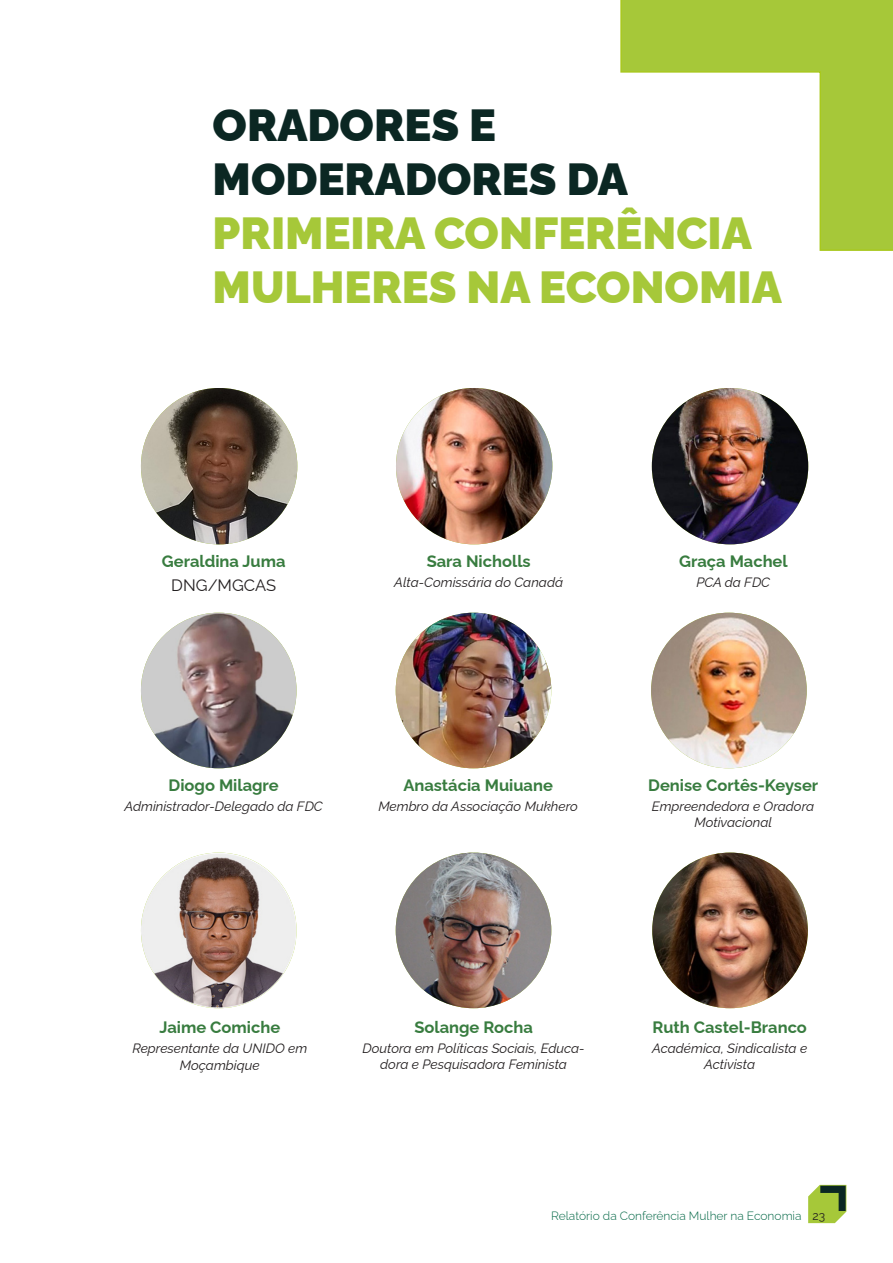
<style>
.page{position:relative;width:893px;height:1263px;background:#fff}
.page>*{position:absolute;margin:0;border:0;box-sizing:border-box;transform-origin:0 0}
.TITULO_1{font:900 45px/54px "Raleway";color:#a6c839}
.t1{font:700 16.5px "Raleway";color:#387c3f}
.TEXTO{font:16.5px "Raleway";color:#231f20}
.TEXTO-2{font:italic 13.5px/16.2px "Raleway";color:#231f20;text-align:center}
.t2{font:300 12px "Raleway";color:#016644}
.s1{color:#0b2723}
.s2{font-weight:400;color:#231f20}
</style>
<div class="page">
<svg style="left:620px;top:0;width:273px;height:251px"></svg>
<svg style="left:808px;top:1185px;width:38px;height:38px"></svg>
<img style="left:141px;top:388px;width:156px;height:156px;border-radius:78px">
<img style="left:141px;top:613px;width:156px;height:155px;border-radius:78px">
<img style="left:141px;top:852px;width:156px;height:156px;border-radius:78px">
<img style="left:396px;top:388px;width:156px;height:156px;border-radius:78px">
<img style="left:396px;top:613px;width:155px;height:155px;border-radius:78px">
<img style="left:396px;top:852px;width:155px;height:156px;border-radius:78px">
<img style="left:652px;top:388px;width:156px;height:156px;border-radius:78px">
<img style="left:651px;top:613px;width:156px;height:155px;border-radius:78px">
<img style="left:652px;top:852px;width:156px;height:156px;border-radius:78px">
<p class="TITULO_1" style="left:213px;top:93px;width:571px"><span class="s1">ORADORES E<br>MODERADORES DA<br></span>PRIMEIRA CONFERÊNCIA<br>MULHERES NA ECONOMIA</p>
<p class="t1" style="left:162px;top:548px;width:125px">Geraldina Juma</p>
<p class="TEXTO" style="left:171px;top:572px;width:106px">DNG/MGCAS</p>
<p class="t1" style="left:427px;top:548px;width:105px">Sara Nicholls</p>
<p class="TEXTO-2" style="left:394px;top:573px;width:170px">Alta-Comissária do Canadá</p>
<p class="t1" style="left:679px;top:548px;width:110px">Graça Machel</p>
<p class="TEXTO-2" style="left:696px;top:573px;width:75px">PCA da FDC</p>
<p class="t1" style="left:169px;top:772px;width:112px">Diogo Milagre</p>
<p class="TEXTO-2" style="left:125px;top:797px;width:200px">Administrador-Delegado da FDC</p>
<p class="t1" style="left:403px;top:772px;width:151px">Anastácia Muiuane</p>
<p class="TEXTO-2" style="left:378px;top:797px;width:201px">Membro da Associação Mukhero</p>
<p class="t1" style="left:648px;top:772px;width:172px">Denise Cortês-Keyser</p>
<p class="TEXTO-2" style="left:652px;top:797px;width:164px">Empreendedora e Oradora<br>Motivacional</p>
<p class="t1" style="left:159px;top:1014px;width:122px">Jaime Comiche</p>
<p class="TEXTO-2" style="left:132px;top:1039px;width:176px">Representante da UNIDO em<br>Moçambique</p>
<p class="t1" style="left:414px;top:1013px;width:120px">Solange Rocha</p>
<p class="TEXTO-2" style="left:362px;top:1038px;width:224px">Doutora em Políticas Sociais, Educa&shy;dora e Pesquisadora Feminista</p>
<p class="t1" style="left:652px;top:1013px;width:156px">Ruth Castel-Branco</p>
<p class="TEXTO-2" style="left:652px;top:1038px;width:157px">Académica, Sindicalista e<br>Activista</p>
<p class="t2" style="left:551px;top:1206px;width:275px">Relatório da Conferência Mulher na Economia <span class="s2">23</span></p>
</div>
